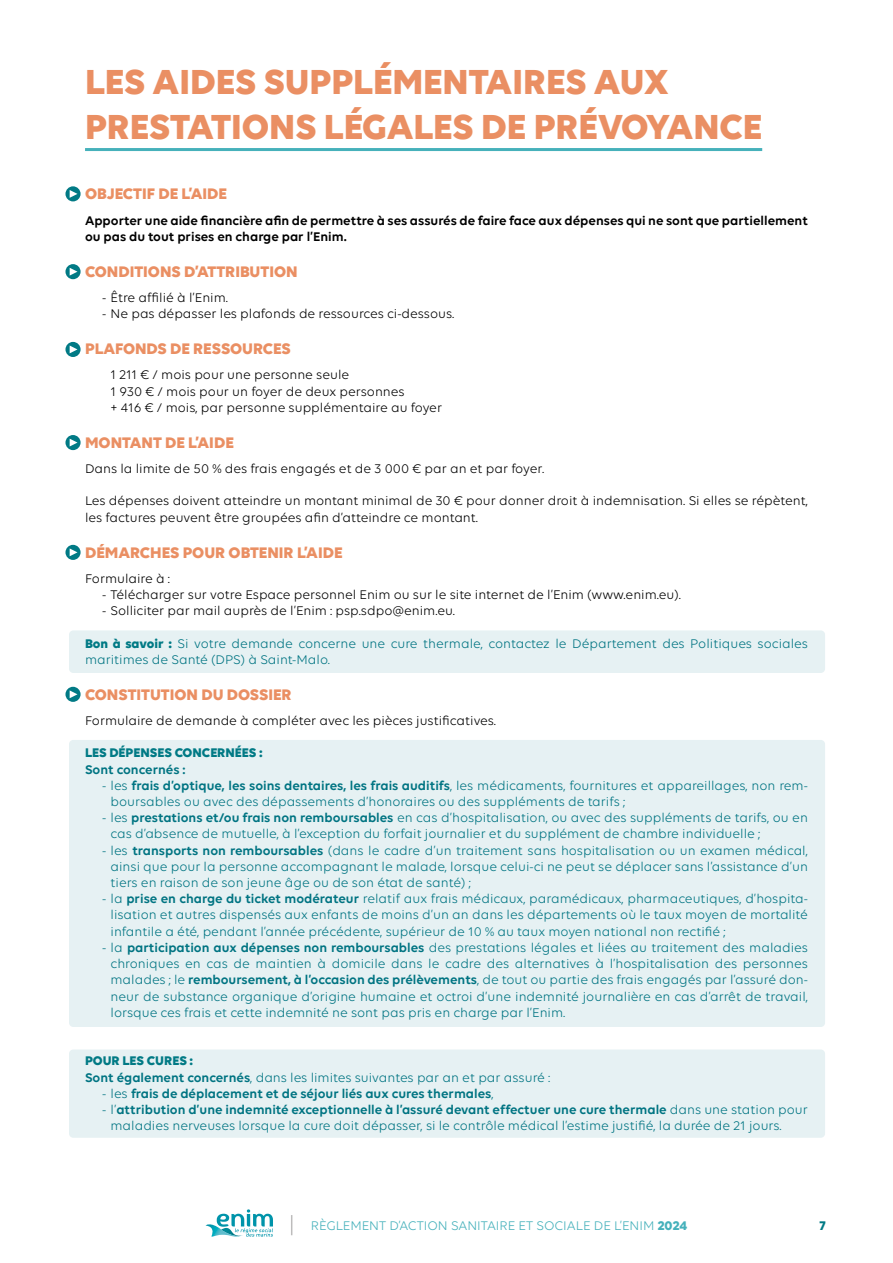
<style>
.page{position:relative;width:893px;height:1263px;background:#fff}
.page>*{position:absolute;margin:0;border:0;box-sizing:border-box;transform-origin:0 0}
.t1{font:700 37.5px/45px "Volte";color:#ea8f63}
.t2{font:700 16.5px "Volte";color:#ea8f63}
.t3{font:13.5px/16.2px "Volte";color:#007482}
.t4{font:13.5px/16.2px "Volte";color:#000}
.t5{font:600 13.5px/16.2px "Volte";color:#000}
.t6{font:600 13.5px "Volte";color:#007482}
.t7{font:13.5px "Volte";color:#46b1bb}
.t8{font:700 13.5px "Volte";color:#017a85}
.s1{font-weight:700;color:#017a85}
.s2{font-weight:600}
.s3{font-weight:400}
.s4{font-weight:700}
</style>
<div class="page">
<svg style="left:205px;top:1209px;width:68px;height:28px"></svg>
<svg style="left:291px;top:1215px;width:1px;height:20px"></svg>
<div style="left:69px;top:1049px;width:756px;height:89px;background:#e6f1f3;border-radius:4px"></div>
<div style="left:69px;top:740px;width:756px;height:287px;background:#e6f1f3;border-radius:4px"></div>
<div style="left:69px;top:630px;width:756px;height:43px;background:#e6f1f3;border-radius:4px"></div>
<hr style="left:85px;top:148px;width:677px;height:3px;background:#46b1bb">
<svg style="left:65px;top:186px;width:16px;height:15px"></svg>
<svg style="left:70px;top:190px;width:7px;height:8px"></svg>
<svg style="left:65px;top:435px;width:16px;height:15px"></svg>
<svg style="left:70px;top:439px;width:7px;height:7px"></svg>
<svg style="left:65px;top:342px;width:16px;height:15px"></svg>
<svg style="left:70px;top:345px;width:7px;height:8px"></svg>
<svg style="left:65px;top:264px;width:16px;height:15px"></svg>
<svg style="left:70px;top:268px;width:7px;height:8px"></svg>
<svg style="left:65px;top:545px;width:16px;height:15px"></svg>
<svg style="left:70px;top:548px;width:7px;height:8px"></svg>
<svg style="left:65px;top:687px;width:16px;height:15px"></svg>
<svg style="left:70px;top:690px;width:7px;height:8px"></svg>
<h1 class="t1" style="left:85px;top:58px;width:679px">LES AIDES SUPPLÉMENTAIRES AUX<br>PRESTATIONS LÉGALES DE PRÉVOYANCE</h1>
<p class="t2" style="left:85px;top:184px;width:144px">OBJECTIF DE L’AIDE</p>
<p class="t5" style="left:85px;top:212px;width:724px">Apporter une aide financière afin de permettre à ses assurés de faire face aux dépenses qui ne sont que partiellement ou pas du tout prises en charge par l’Enim.</p>
<p class="t2" style="left:85px;top:261px;width:214px">CONDITIONS D’ATTRIBUTION</p>
<p class="t4" style="left:102px;top:289px;width:127px">- Être affilié à l’Enim.</p>
<p class="t4" style="left:102px;top:305px;width:354px">- Ne pas dépasser les plafonds de ressources ci-dessous.</p>
<p class="t2" style="left:85px;top:339px;width:207px">PLAFONDS DE RESSOURCES</p>
<p class="t4" style="left:111px;top:367px;width:333px">1 211 € / mois pour une personne seule<br>1 930 € / mois pour un foyer de deux personnes<br>+ 416 € / mois, par personne supplémentaire au foyer</p>
<p class="t2" style="left:85px;top:432px;width:150px">MONTANT DE L’AIDE</p>
<p class="t4" style="left:85px;top:460px;width:461px">Dans la limite de 50 % des frais engagés et de 3 000 € par an et par foyer.</p>
<p class="t4" style="left:85px;top:493px;width:724px">Les dépenses doivent atteindre un montant minimal de 30 € pour donner droit à indemnisation. Si elles se répètent, les factures peuvent être groupées afin d’atteindre ce montant.</p>
<p class="t2" style="left:85px;top:542px;width:259px">DÉMARCHES POUR OBTENIR L’AIDE</p>
<p class="t4" style="left:85px;top:570px;width:87px">Formulaire à :</p>
<p class="t4" style="left:102px;top:586px;width:580px">- Télécharger sur votre Espace personnel Enim ou sur le site internet de l’Enim (www.enim.eu).</p>
<p class="t4" style="left:102px;top:602px;width:354px">- Solliciter par mail auprès de l’Enim : psp.sdpo@enim.eu.</p>
<p class="t3" style="left:85px;top:635px;width:724px"><span class="s1">Bon à savoir :</span> Si votre demande concerne une cure thermale, contactez le Département des Politiques sociales maritimes de Santé (DPS) à Saint-Malo.</p>
<p class="t2" style="left:85px;top:684px;width:208px">CONSTITUTION DU DOSSIER</p>
<p class="t4" style="left:85px;top:712px;width:413px">Formulaire de demande à compléter avec les pièces justificatives.</p>
<p class="t8" style="left:85px;top:745px;width:179px">LES DÉPENSES CONCERNÉES :</p>
<p class="t6" style="left:85px;top:761px;width:102px">Sont concernés :</p>
<p class="t3" style="left:111px;top:777px;width:699px;text-indent:-9px">- les <span class="s2">frais d’optique, les soins dentaires, les frais auditifs</span>, les médicaments, fournitures et appareillages, non rem&shy;boursables ou avec des dépassements d’honoraires ou des suppléments de tarifs ;</p>
<p class="t3" style="left:111px;top:809px;width:699px;text-indent:-9px">- les <span class="s2">prestations et/ou frais non remboursables</span> en cas d’hospitalisation, ou avec des suppléments de tarifs, ou en cas d’absence de mutuelle, à l’exception du forfait journalier et du supplément de chambre individuelle ;</p>
<p class="t3" style="left:111px;top:842px;width:699px;text-align:justify;text-indent:-9px">- les <span class="s2">transports non remboursables</span> (dans le cadre d’un traitement sans hospitalisation ou un examen médical, ainsi que pour la personne accompagnant le malade, lorsque celui-ci ne peut se déplacer sans l’assistance d’un tiers en raison de son jeune âge ou de son état de santé) ;</p>
<p class="t3" style="left:111px;top:890px;width:699px;text-align:justify;text-indent:-9px">- la <span class="s2">prise en charge du ticket modérateur</span> relatif aux frais médicaux, paramédicaux, pharmaceutiques, d’hospita&shy;lisation et autres dispensés aux enfants de moins d’un an dans les départements où le taux moyen de mortalité infantile a été, pendant l’année précédente, supérieur de 10 % au taux moyen national non rectifié ;</p>
<p class="t3" style="left:111px;top:939px;width:699px;text-align:justify;text-indent:-9px">- la <span class="s2">participation aux dépenses non remboursables</span> des prestations légales et liées au traitement des maladies chroniques en cas de maintien à domicile dans le cadre des alternatives à l’hospitalisation des personnes malades ; le <span class="s2">remboursement, à l’occasion des prélèvements</span>, de tout ou partie des frais engagés par l’assuré don&shy;neur de substance organique d’origine humaine et octroi d’une indemnité journalière en cas d’arrêt de travail, lorsque ces frais et cette indemnité ne sont pas pris en charge par l’Enim.</p>
<p class="t3" style="left:85px;top:1052px;width:467px"><span class="s1">POUR LES CURES :<br></span><span class="s2">Sont également concernés</span>, dans les limites suivantes par an et par assuré :</p>
<p class="t6" style="left:102px;top:1085px;width:393px"><span class="s3">- les</span> frais de déplacement et de séjour liés aux cures thermales<span class="s3">,</span></p>
<p class="t3" style="left:111px;top:1101px;width:699px;text-indent:-9px">- l’<span class="s2">attribution d’une indemnité exceptionnelle à l’assuré devant effectuer une cure thermale</span> dans une station pour maladies nerveuses lorsque la cure doit dépasser, si le contrôle médical l’estime justifié, la durée de 21 jours.</p>
<p class="t7" style="left:311px;top:1218px;width:378px">RÈGLEMENT D’ACTION SANITAIRE ET SOCIALE DE L’ENIM <span class="s4">2024</span></p>
<p class="t8" style="left:819px;top:1218px;width:8px">7</p>
</div>
